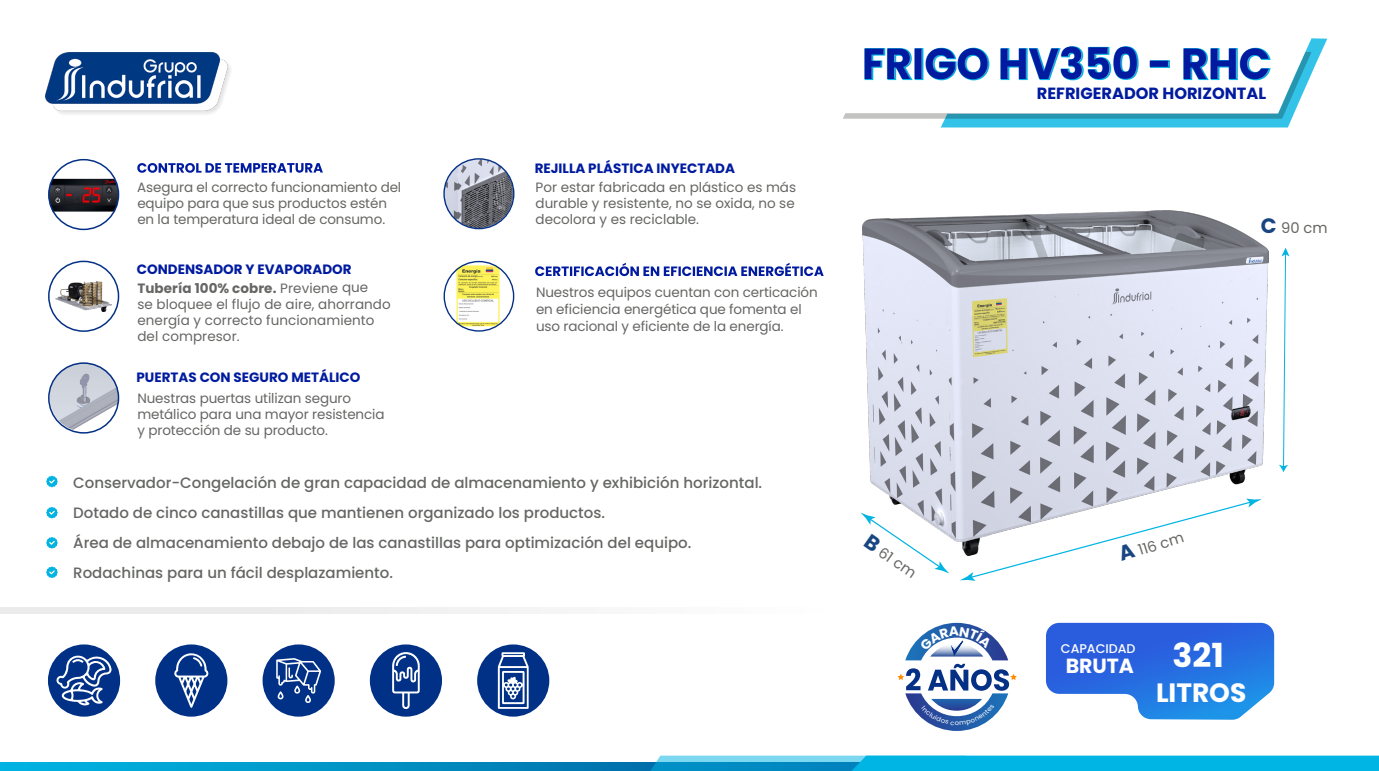
<style>
.page{position:relative;width:1379px;height:771px;background:#fff}
.page>*{position:absolute;margin:0;border:0;box-sizing:border-box;transform-origin:0 0}
.t1{font:700 43.35px "Poppins";color:#001b9f;scale:.96 1}
.t2{font:700 26.4px "Poppins";color:#fff}
.t3{font:700 20.4px "Poppins";color:#fff}
.t4{font:700 16.2px "Poppins";color:#001b9f}
.t5{font:500 15px/30px "Poppins";color:#656764}
.t6{font:14.7px "Poppins";color:#656764}
.t7{font:13.5px/16.2px "Poppins";letter-spacing:-.01em;color:#656764}
.t8{font:700 13.5px/18.3px "Poppins";color:#001b9f}
.t9{font:500 12.6px "Poppins";color:#fff}
.t10{font:6.3px "Poppins";color:#fff;scale:1.06 1}
.s1{color:#656764}
.s2{font-weight:400;color:#656764}
.s3{font-weight:700;font-size:20.85px;color:#194681}
</style>
<div class="page">
<svg style="left:960px;top:555px;width:96px;height:25px"></svg>
<svg style="left:860px;top:512px;width:89px;height:61px"></svg>
<svg style="left:1279px;top:247px;width:10px;height:225px"></svg>
<img style="left:49px;top:179px;width:69px;height:32px">
<img style="left:50px;top:362px;width:69px;height:69px;border-radius:35px">
<img style="left:444px;top:159px;width:69px;height:69px;border-radius:35px">
<img style="left:456px;top:265px;width:43px;height:61px">
<div style="left:48px;top:159px;width:71px;height:71px;border:2px solid #043086;border-radius:50%"></div>
<div style="left:48px;top:260px;width:71px;height:72px;border:2px solid #043086;border-radius:50%"></div>
<div style="left:48px;top:362px;width:71px;height:71px;border:2px solid #043086;border-radius:50%"></div>
<div style="left:443px;top:158px;width:71px;height:71px;border:1px solid #043086;border-radius:50%"></div>
<div style="left:443px;top:261px;width:71px;height:70px;border:1px solid #043086;border-radius:50%"></div>
<img style="left:55px;top:281px;width:57px;height:30px">
<img style="left:862px;top:210px;width:405px;height:345px">
<svg style="left:137px;top:163px;width:186px;height:10px"></svg>
<svg style="left:535px;top:263px;width:288px;height:13px"></svg>
<svg style="left:46px;top:475px;width:12px;height:12px"></svg>
<svg style="left:46px;top:507px;width:12px;height:11px"></svg>
<svg style="left:46px;top:566px;width:12px;height:12px"></svg>
<svg style="left:46px;top:537px;width:12px;height:11px"></svg>
<svg style="left:0;top:762px;width:650px;height:8px;background:#0094c7"></svg>
<svg style="left:650px;top:755px;width:728px;height:15px;background:#1ab5e0"></svg>
<div style="left:0;top:607px;width:823px;height:6px;background:#f0f0f0"></div>
<svg style="left:1046px;top:622px;width:227px;height:97px;background:#4481e5"></svg>
<img style="left:46px;top:53px;width:185px;height:61px">
<div style="left:262px;top:644px;width:73px;height:72px;background:#003186;border-radius:50%"></div>
<svg style="left:276px;top:658px;width:45px;height:44px"></svg>
<div style="left:155px;top:644px;width:72px;height:72px;background:#003186;border-radius:50%"></div>
<svg style="left:174px;top:653px;width:35px;height:54px"></svg>
<div style="left:370px;top:644px;width:72px;height:72px;background:#003186;border-radius:50%"></div>
<svg style="left:392px;top:652px;width:27px;height:57px"></svg>
<div style="left:477px;top:644px;width:72px;height:72px;background:#003186;border-radius:50%"></div>
<svg style="left:498px;top:652px;width:30px;height:56px"></svg>
<div style="left:48px;top:644px;width:72px;height:72px;background:#003186;border-radius:50%"></div>
<svg style="left:56px;top:653px;width:55px;height:52px"></svg>
<svg style="left:843px;top:38px;width:484px;height:89px"></svg>
<svg style="left:897px;top:622px;width:119px;height:108px"></svg>
<p class="t8" style="left:534px;top:159px;width:202px">REJILLA PLÁSTICA INYECTADA</p>
<p class="t7" style="left:137px;top:179px;width:265px">Asegura el correcto funcionamiento del equipo para que sus productos estén en la temperatura ideal de consumo.</p>
<p class="t7" style="left:535px;top:179px;width:262px;text-align:justify">Por estar fabricada en plástico es más durable y resistente, no se oxida, no se decolora y es reciclable.</p>
<p class="t8" style="left:137px;top:260px;width:233px">CONDENSADOR Y EVAPORADOR<br><span class="s1">Tubería 100% cobre.</span> <span class="s2">Previene que</span></p>
<p class="t7" style="left:137px;top:296px;width:255px">se bloquee el flujo de aire, ahorrando energía y correcto funcionamiento del compresor.</p>
<p class="t8" style="left:136px;top:368px;width:225px">PUERTAS CON SEGURO METÁLICO</p>
<p class="t7" style="left:137px;top:389px;width:249px">Nuestras puertas utilizan seguro metálico para una mayor resistencia y protección de su producto.</p>
<p class="t7" style="left:536px;top:284px;width:283px;line-height:16.8px">Nuestros equipos cuentan con certicación en eficiencia energética que fomenta el uso racional y eficiente de la energía.</p>
<p class="t5" style="left:73px;top:467px;width:690px">Conservador-Congelación de gran capacidad de almacenamiento y exhibición horizontal.<br>Dotado de cinco canastillas que mantienen organizado los productos.<br>Área de almacenamiento debajo de las canastillas para optimización del equipo.<br>Rodachinas para un fácil desplazamiento.</p>
<h1 class="t1" style="left:862px;top:39px;width:427px">FRIGO HV350 - RHC</h1>
<p class="t4" style="left:1036px;top:84px;width:231px">REFRIGERADOR HORIZONTAL</p>
<p class="t6" style="left:1260px;top:219px;width:68px"><span class="s3">C</span> 90 cm</p>
<p class="t6" style="left:870px;top:533px;width:62px;rotate:35deg"><span class="s3">B</span> 61 cm</p>
<p class="t6" style="left:1117px;top:548px;width:68px;rotate:-17deg"><span class="s3">A</span> 116 cm</p>
<p class="t10" style="left:954px;top:718px;width:6px">o</p>
<h3 class="t3" style="left:1065px;top:653px;width:159px">BRUTA <sup>321</sup></h3>
<h2 class="t2" style="left:1155px;top:677px;width:92px">LITROS</h2>
<p class="t9" style="left:1060px;top:641px;width:76px">CAPACIDAD</p>
</div>
